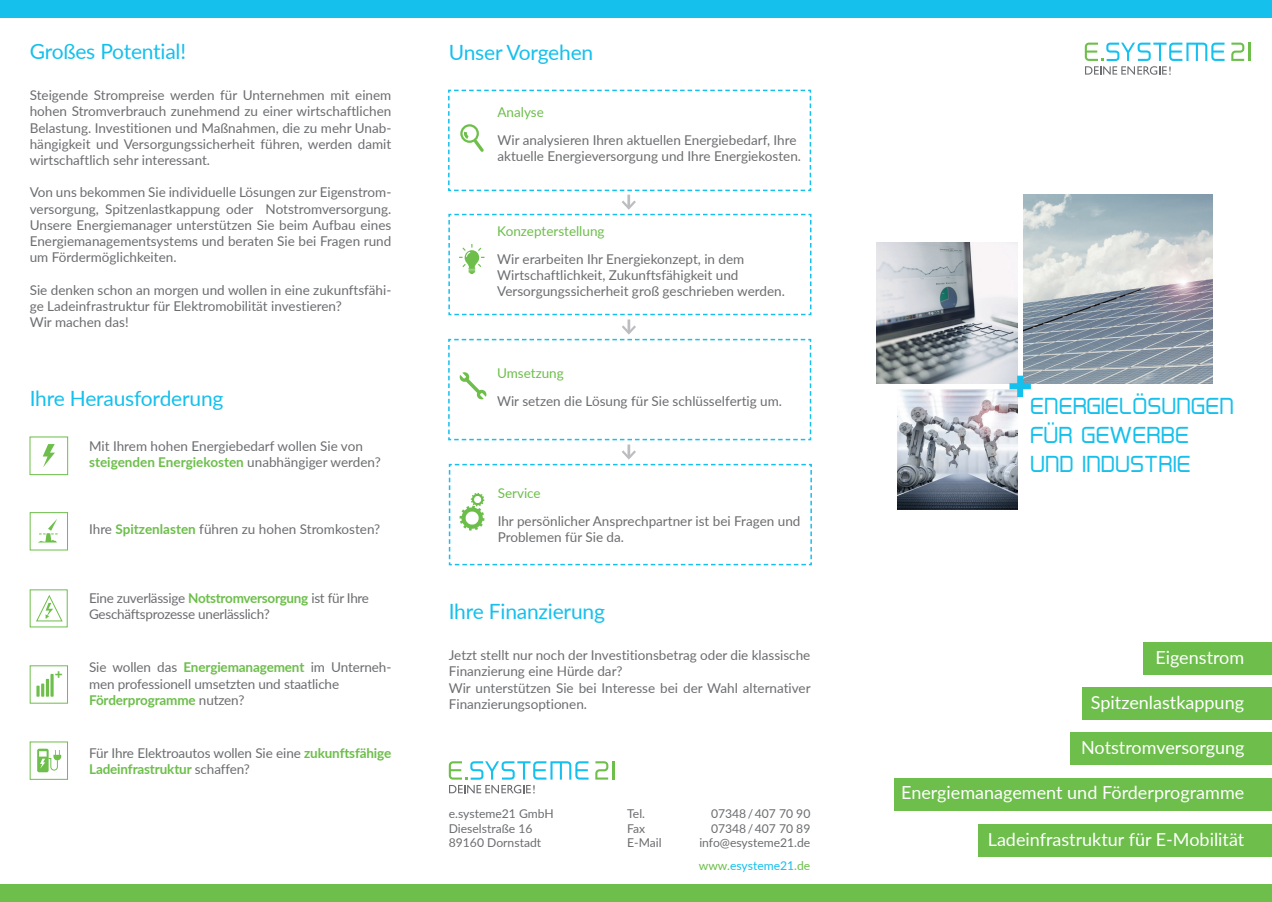
<style>
.page{position:relative;width:1272px;height:902px;background:#fff}
.page>*{position:absolute;margin:0;border:0;box-sizing:border-box;transform-origin:0 0}
.t1{font:24px/28.8px "Hall Fetica";color:#15c0eb}
.t2{font:21px "Lato";letter-spacing:-.01em;color:#15c0ed}
.t3{font:18px "Lato";color:#fff}
.t4{font:13.5px/16.2px "Lato";color:#6c6d70}
.t5{font:13.5px/16.2px "Lato";letter-spacing:-.02em;color:#6c6d70}
.t6{font:13.5px "Lato";color:#6dbe4b}
.t7{font:700 13.5px "Helvetica";color:#6dbe4b}
.t8{font:12.15px/14.5px "Lato";color:#6c6d70}
.t9{font:12.15px "Lato";color:#15c0eb}
.s1{font-weight:700;color:#6dbe4b}
.s2{color:#6dbe4b}
</style>
<div class="page">
<div style="left:0;top:884px;width:1271px;height:17px;background:#6dbe4b"></div>
<div style="left:0;top:0;width:1271px;height:17px;background:#15c0ed"></div>
<svg style="left:36px;top:595px;width:27px;height:26px"></svg>
<div style="left:30px;top:665px;width:38px;height:38px;border:1px solid #6dbe4b"></div>
<svg style="left:36px;top:685px;width:4px;height:11px"></svg>
<svg style="left:41px;top:683px;width:3px;height:13px"></svg>
<hr style="left:46px;top:678px;width:3px;height:18px;background:#6dbe4b">
<svg style="left:50px;top:673px;width:4px;height:23px"></svg>
<svg style="left:43px;top:444px;width:12px;height:23px"></svg>
<div style="left:30px;top:436px;width:38px;height:39px;border:1px solid #6dbe4b"></div>
<svg style="left:1231px;top:43px;width:19px;height:18px"></svg>
<svg style="left:1084px;top:43px;width:140px;height:32px"></svg>
<svg style="left:37px;top:748px;width:24px;height:24px"></svg>
<div style="left:30px;top:512px;width:38px;height:38px;border:1px solid #6dbe4b"></div>
<img style="left:1023px;top:195px;width:189px;height:188px">
<img style="left:876px;top:243px;width:141px;height:140px">
<img style="left:897px;top:389px;width:120px;height:120px">
<div style="left:1017px;top:375px;width:6px;height:22px;background:#15c0ed"></div>
<div style="left:1009px;top:383px;width:21px;height:6px;background:#15c0ed"></div>
<svg style="left:448px;top:89px;width:364px;height:227px"></svg>
<div style="left:1070px;top:732px;width:201px;height:33px;background:#6dbe4b"></div>
<div style="left:894px;top:778px;width:377px;height:32px;background:#6dbe4b"></div>
<div style="left:1143px;top:641px;width:128px;height:33px;background:#6dbe4b"></div>
<div style="left:1082px;top:687px;width:189px;height:32px;background:#6dbe4b"></div>
<div style="left:978px;top:823px;width:293px;height:33px;background:#6dbe4b"></div>
<hr style="left:627px;top:319px;width:3px;height:14px;background:#bcbdc0">
<svg style="left:448px;top:323px;width:364px;height:118px"></svg>
<hr style="left:627px;top:444px;width:3px;height:14px;background:#bcbdc0">
<svg style="left:448px;top:448px;width:364px;height:118px"></svg>
<svg style="left:39px;top:519px;width:19px;height:23px"></svg>
<svg style="left:595px;top:761px;width:19px;height:18px"></svg>
<svg style="left:449px;top:761px;width:139px;height:32px"></svg>
<h2 class="t2" style="left:30px;top:37px;width:158px">Großes Potential!</h2>
<h2 class="t2" style="left:449px;top:37px;width:146px">Unser Vorgehen</h2>
<p class="t4" style="left:30px;top:87px;width:363px;text-align:justify">Steigende Strompreise werden für Unternehmen mit einem hohen Stromverbrauch zunehmend zu einer wirtschaftlichen Belastung. Investitionen und Maßnahmen, die zu mehr Unab&shy;hängigkeit und Versorgungssicherheit führen, werden damit wirtschaftlich sehr interessant.</p>
<p class="t4" style="left:30px;top:184px;width:363px;text-align:justify">Von uns bekommen Sie individuelle Lösungen zur Eigenstrom&shy;versorgung, Spitzenlastkappung oder Notstromversorgung.<br>Unsere Energiemanager unterstützen Sie beim Aufbau eines Energiemanagementsystems und beraten Sie bei Fragen rund um Fördermöglichkeiten.</p>
<p class="t4" style="left:30px;top:281px;width:363px">Sie denken schon an morgen und wollen in eine zukunftsfähi&shy;ge Ladeinfrastruktur für Elektromobilität investieren?<br>Wir machen das!</p>
<h2 class="t2" style="left:30px;top:383px;width:195px">Ihre Herausforderung</h2>
<p class="t4" style="left:89px;top:437px;width:293px">Mit Ihrem hohen Energiebedarf wollen Sie von <span class="s1">steigenden Energiekosten</span> unabhängiger werden?</p>
<p class="t4" style="left:89px;top:520px;width:293px">Ihre <span class="s1">Spitzenlasten</span> führen zu hohen Stromkosten?</p>
<p class="t7" style="left:55px;top:665px;width:9px">+</p>
<p class="t5" style="left:89px;top:589px;width:281px">Eine zuverlässige <span class="s1">Notstromversorgung</span> ist für Ihre<br>Geschäftsprozesse unerlässlich?</p>
<p class="t4" style="left:89px;top:658px;width:304px">Sie wollen das <span class="s1">Energiemanagement</span> im Unterneh&shy;men professionell umsetzten und staatliche<br><span class="s1">Förderprogramme</span> nutzen?</p>
<p class="t4" style="left:89px;top:744px;width:304px">Für Ihre Elektroautos wollen Sie eine <span class="s1">zukunftsfähige<br>Ladeinfrastruktur</span> schaffen?</p>
<p class="t6" style="left:497px;top:102px;width:48px">Analyse</p>
<p class="t4" style="left:497px;top:132px;width:305px">Wir analysieren Ihren aktuellen Energiebedarf, Ihre aktuelle Energieversorgung und Ihre Energiekosten.</p>
<p class="t6" style="left:497px;top:221px;width:109px">Konzepterstellung</p>
<p class="t4" style="left:497px;top:250px;width:289px">Wir erarbeiten Ihr Energiekonzept, in dem<br>Wirtschaftlichkeit, Zukunftsfähigkeit und<br>Versorgungssicherheit groß geschrieben werden.</p>
<p class="t6" style="left:497px;top:363px;width:68px">Umsetzung</p>
<p class="t4" style="left:497px;top:393px;width:286px">Wir setzen die Lösung für Sie schlüsselfertig um.</p>
<p class="t6" style="left:497px;top:483px;width:44px">Service</p>
<p class="t4" style="left:497px;top:512px;width:304px">Ihr persönlicher Ansprechpartner ist bei Fragen und<br>Problemen für Sie da.</p>
<h2 class="t2" style="left:449px;top:596px;width:158px">Ihre Finanzierung</h2>
<p class="t4" style="left:449px;top:646px;width:363px">Jetzt stellt nur noch der Investitionsbetrag oder die klassische Finanzierung eine Hürde dar?<br>Wir unterstützen Sie bei Interesse bei der Wahl alternativer Finanzierungsoptionen.</p>
<p class="t8" style="left:449px;top:805px;width:106px">e.systeme21 GmbH<br>Dieselstraße 16<br>89160 Dornstadt</p>
<p class="t8" style="left:627px;top:805px;width:36px">Tel.<br>Fax<br>E-Mail</p>
<p class="t8" style="left:699px;top:805px;width:113px;text-align:right">07348 / 407 70 90<br>07348 / 407 70 89 info@esysteme21.de</p>
<p class="t9" style="left:698px;top:856px;width:113px"><span class="s2">www.</span>esysteme21<span class="s2">.de</span></p>
<h1 class="t1" style="left:1030px;top:391px;width:205px">ENERGIELÖSUNGEN<br>FÜR GEWERBE<br>UND INDUSTRIE</h1>
<h3 class="t3" style="left:1155px;top:644px;width:90px">Eigenstrom</h3>
<h3 class="t3" style="left:1090px;top:689px;width:155px">Spitzenlastkappung</h3>
<h3 class="t3" style="left:1081px;top:734px;width:165px">Notstromversorgung</h3>
<h3 class="t3" style="left:901px;top:780px;width:344px">Energiemanagement und Förderprogramme</h3>
<h3 class="t3" style="left:987px;top:826px;width:258px">Ladeinfrastruktur für E-Mobilität</h3>
</div>
